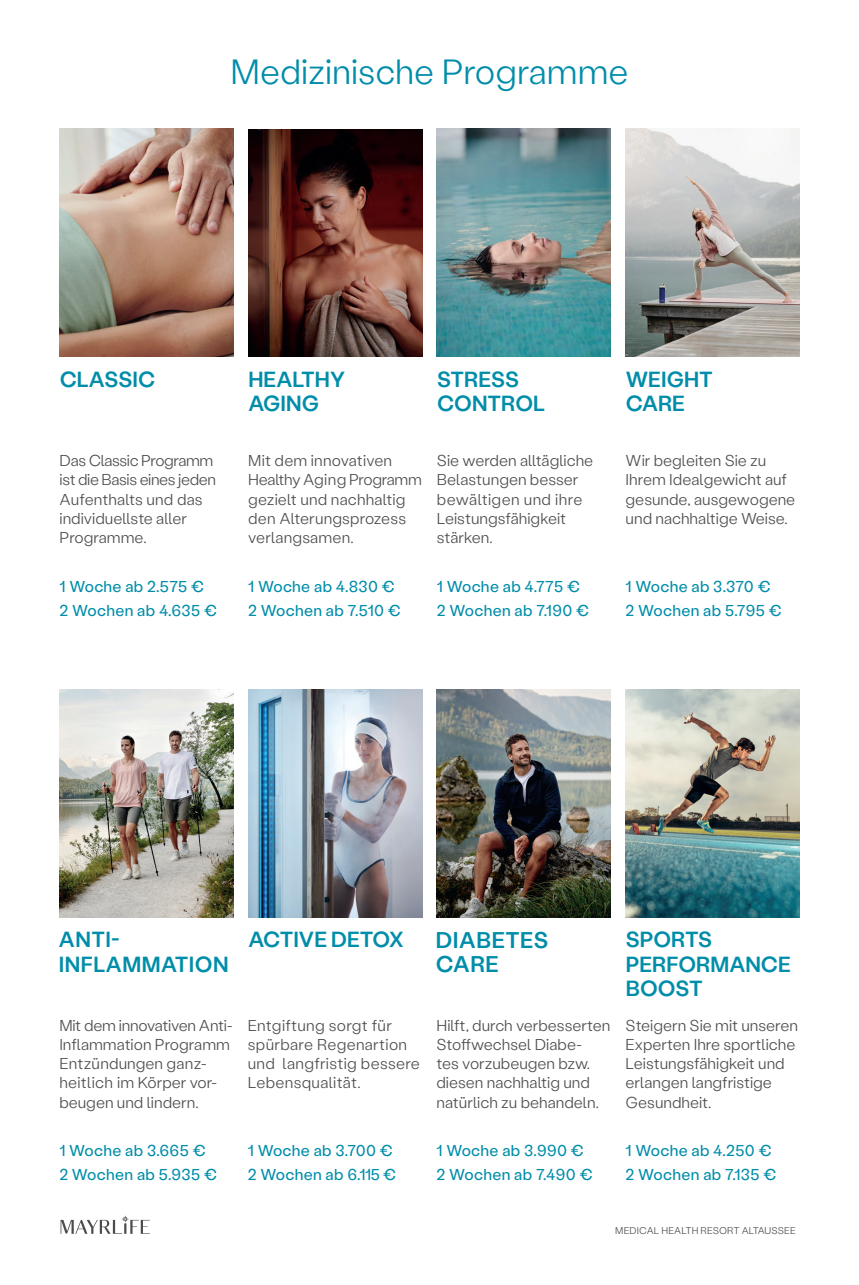
<style>
.page{position:relative;width:859px;height:1285px;background:#fff}
.page>*{position:absolute;margin:0;border:0;box-sizing:border-box;transform-origin:0 0}
.t1{font:300 35px "Stabil Grotesk";color:#008da9}
.t2{font:500 22.75px/24.5px "Stabil Grotesk";letter-spacing:.02em;color:#008da9}
.t3{font:500 21.88px/24.5px "Stabil Grotesk";color:#008da9}
.t4{font:500 21.88px/24.5px "Stabil Grotesk";letter-spacing:.02em;color:#008da9}
.t5{font:300 15.75px/19.2px "Stabil Grotesk";color:#4b4c4d}
.t6{font:15.75px/24.2px "Stabil Grotesk";letter-spacing:.02em;color:#008da9}
.t7{font:300 15.75px/19.2px "Stabil Grotesk";letter-spacing:.02em;color:#4b4c4d}
.t8{font:300 9.8px "Stabil Grotesk";letter-spacing:.01em;color:#4b4c4d}
</style>
<div class="page">
<svg style="left:61px;top:1215px;width:89px;height:19px"></svg>
<img style="left:60px;top:129px;width:173px;height:227px">
<img style="left:437px;top:129px;width:173px;height:227px">
<img style="left:248px;top:129px;width:174px;height:228px">
<img style="left:625px;top:129px;width:174px;height:227px">
<img style="left:625px;top:690px;width:174px;height:227px">
<img style="left:248px;top:690px;width:174px;height:227px">
<img style="left:437px;top:690px;width:173px;height:227px">
<img style="left:59px;top:690px;width:174px;height:227px">
<h1 class="t1" style="left:230px;top:48px;width:399px">Medizinische Programme</h1>
<h3 class="t3" style="left:60px;top:365px;width:97px">CLASSIC</h3>
<h3 class="t3" style="left:437px;top:365px;width:110px">STRESS<br>CONTROL</h3>
<h3 class="t3" style="left:625px;top:365px;width:89px">WEIGHT<br>CARE</h3>
<h3 class="t3" style="left:248px;top:365px;width:98px">HEALTHY<br>AGING</h3>
<p class="t5" style="left:60px;top:450px;width:158px">Das Classic Programm ist die Basis eines jeden<br>Aufenthalts und das individuellste aller<br>Programme.</p>
<p class="t6" style="left:60px;top:573px;width:159px">1 Woche ab 2.575 €<br>2 Wochen ab 4.635 €</p>
<p class="t5" style="left:248px;top:450px;width:175px">Mit dem innovativen<br>Healthy Aging Programm gezielt und nachhaltig den Alterungsprozess verlangsamen.</p>
<p class="t6" style="left:248px;top:573px;width:154px">1 Woche ab 4.830 €<br>2 Wochen ab 7.510 €</p>
<p class="t5" style="left:437px;top:450px;width:158px">Sie werden alltägliche<br>Belastungen besser bewältigen und ihre<br>Leistungsfähigkeit stärken.</p>
<p class="t6" style="left:437px;top:573px;width:154px">1 Woche ab 4.775 €<br>2 Wochen ab 7.190 €</p>
<p class="t5" style="left:625px;top:450px;width:171px">Wir begleiten Sie zu<br>Ihrem Idealgewicht auf gesunde, ausgewogene und nachhaltige Weise.</p>
<p class="t6" style="left:625px;top:573px;width:157px">1 Woche ab 3.370 €<br>2 Wochen ab 5.795 €</p>
<h3 class="t4" style="left:59px;top:926px;width:171px">ANTI-<br>INFLAMMATION</h3>
<p class="t5" style="left:59px;top:1015px;width:175px">Mit dem innovativen Anti-<br>Inflammation Programm<br>Entzündungen ganz&shy;heitlich im Körper vor&shy;beugen und lindern.</p>
<p class="t6" style="left:59px;top:1137px;width:159px">1 Woche ab 3.665 €<br>2 Wochen ab 5.935 €</p>
<h3 class="t3" style="left:248px;top:926px;width:157px">ACTIVE DETOX</h3>
<h2 class="t2" style="left:435px;top:926px;width:114px">DIABETES<br>CARE</h2>
<h3 class="t3" style="left:625px;top:926px;width:167px">SPORTS<br>PERFORMANCE<br>BOOST</h3>
<p class="t7" style="left:248px;top:1014px;width:173px">Entgiftung sorgt für spürbare Regenartion und langfristig bessere<br>Lebensqualität.</p>
<p class="t6" style="left:248px;top:1137px;width:150px">1 Woche ab 3.700 €<br>2 Wochen ab 6.115 €</p>
<p class="t5" style="left:436px;top:1014px;width:175px">Hilft, durch verbesserten<br>Stoffwechsel Diabe-<br>tes vorzubeugen bzw. diesen nachhaltig und natürlich zu behandeln.</p>
<p class="t6" style="left:436px;top:1137px;width:157px">1 Woche ab 3.990 €<br>2 Wochen ab 7.490 €</p>
<p class="t5" style="left:625px;top:1015px;width:174px">Steigern Sie mit unseren<br>Experten Ihre sportliche<br>Leistungsfähigkeit und erlangen langfristige<br>Gesundheit.</p>
<p class="t6" style="left:625px;top:1137px;width:152px">1 Woche ab 4.250 €<br>2 Wochen ab 7.135 €</p>
<p class="t8" style="left:615px;top:1224px;width:182px">MEDICAL HEALTH RESORT ALTAUSSEE</p>
</div>
